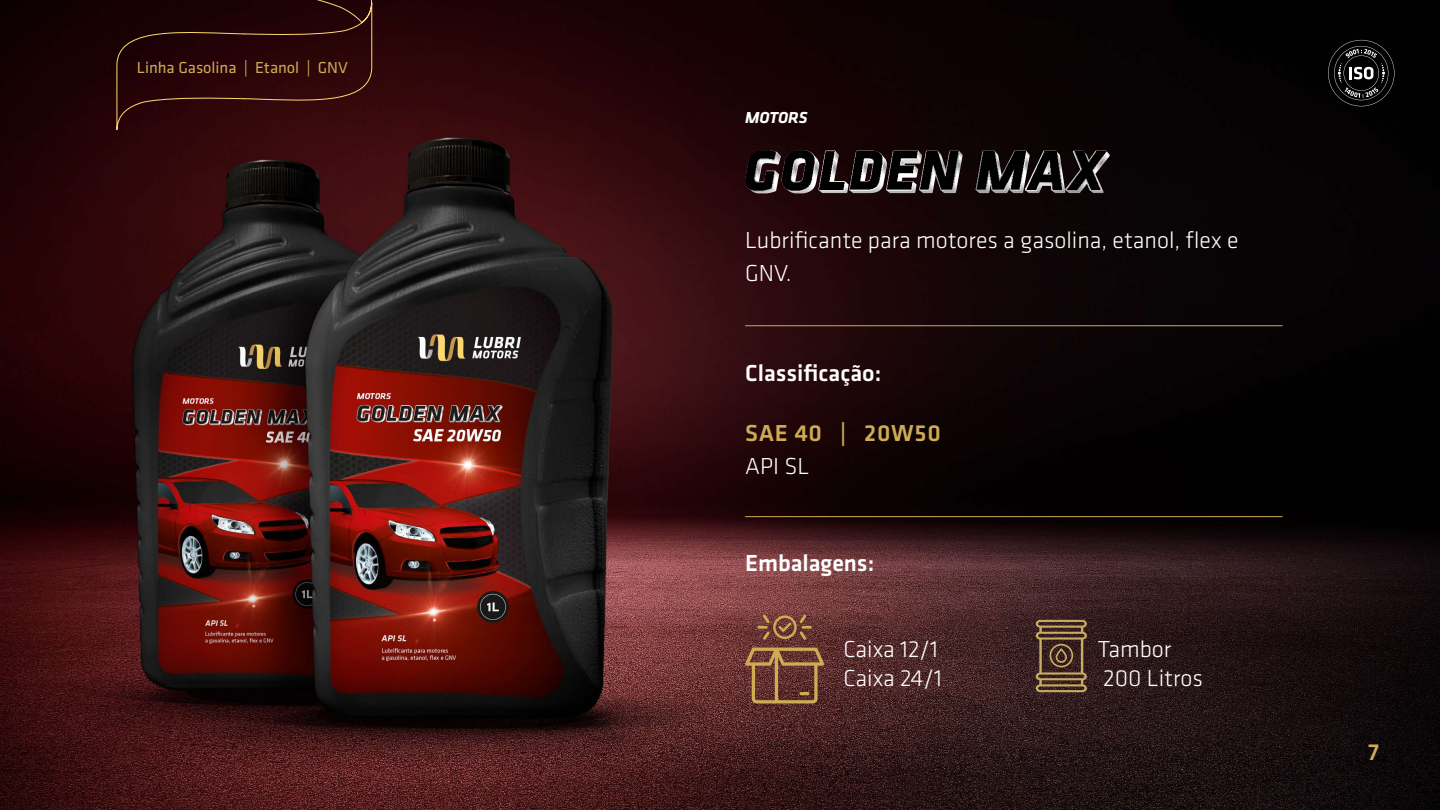
<style>
.page{position:relative;width:1440px;height:810px;background:#fff}
.page>*{position:absolute;margin:0;border:0;box-sizing:border-box;transform-origin:0 0}
.t1{font:300 24px/28.8px "Klavika CH";color:#fff}
.t2{font:500 24px "Klavika CH";color:#fff}
.t3{font:500 24px "Klavika CH";letter-spacing:.03em;color:#ceab55}
.t4{font:16.5px "Klavika CH";color:#ceab55}
.t5{font:italic 700 16.5px "Klavika CH";color:#fff}
</style>
<div class="page">
<img style="left:0;top:0;width:1440px;height:810px">
<svg style="left:88px;top:0;width:284px;height:130px;background:#2a0809"></svg>
<hr style="left:745px;top:325px;width:537px;height:1px;background:#ceab55">
<hr style="left:745px;top:516px;width:537px;height:1px;background:#ceab55">
<svg style="left:745px;top:648px;width:79px;height:55px;background:#7d5038"></svg>
<svg style="left:758px;top:615px;width:54px;height:25px"></svg>
<svg style="left:1036px;top:620px;width:51px;height:72px;background:#664d36"></svg>
<svg style="left:1328px;top:40px;width:66px;height:66px;background:#212121"></svg>
<svg style="left:766px;top:191px;width:14px;height:3px"></svg>
<svg style="left:1021px;top:191px;width:9px;height:3px"></svg>
<svg style="left:802px;top:191px;width:17px;height:3px"></svg>
<svg style="left:876px;top:190px;width:11px;height:4px"></svg>
<svg style="left:849px;top:151px;width:9px;height:4px"></svg>
<svg style="left:886px;top:151px;width:10px;height:4px"></svg>
<svg style="left:955px;top:190px;width:8px;height:4px"></svg>
<svg style="left:920px;top:151px;width:7px;height:4px"></svg>
<svg style="left:1026px;top:151px;width:19px;height:4px"></svg>
<svg style="left:1066px;top:151px;width:10px;height:4px"></svg>
<hr style="left:919px;top:151px;width:1px;height:40px;background:#ebebeb">
<hr style="left:959px;top:151px;width:1px;height:40px;background:#a9a9a9">
<hr style="left:1025px;top:151px;width:1px;height:40px;background:#f3f3f3">
<hr style="left:1065px;top:151px;width:1px;height:40px;background:#b1b1b1">
<img style="left:782px;top:150px;width:19px;height:41px">
<img style="left:976px;top:151px;width:49px;height:42px">
<img style="left:818px;top:151px;width:31px;height:42px">
<p class="t4" style="left:137px;top:57px;width:213px">Linha Gasolina | Etanol | GNV</p>
<p class="t5" style="left:745px;top:105px;width:64px">MOTORS</p>
<p class="t1" style="left:745px;top:223px;width:495px;line-height:33.3px">Lubrificante para motores a gasolina, etanol, flex e<br>GNV.</p>
<p class="t2" style="left:745px;top:357px;width:138px">Classificação:</p>
<p class="t3" style="left:745px;top:417px;width:197px">SAE 40 | 20W50</p>
<p class="t1" style="left:745px;top:452px;width:66px">API SL</p>
<p class="t2" style="left:745px;top:547px;width:131px">Embalagens:</p>
<p class="t1" style="left:844px;top:635px;width:100px">Caixa 12/1<br>Caixa 24/1</p>
<p class="t1" style="left:1098px;top:635px;width:106px">Tambor<br>200 Litros</p>
<p class="t3" style="left:1368px;top:736px;width:13px">7</p>
</div>
